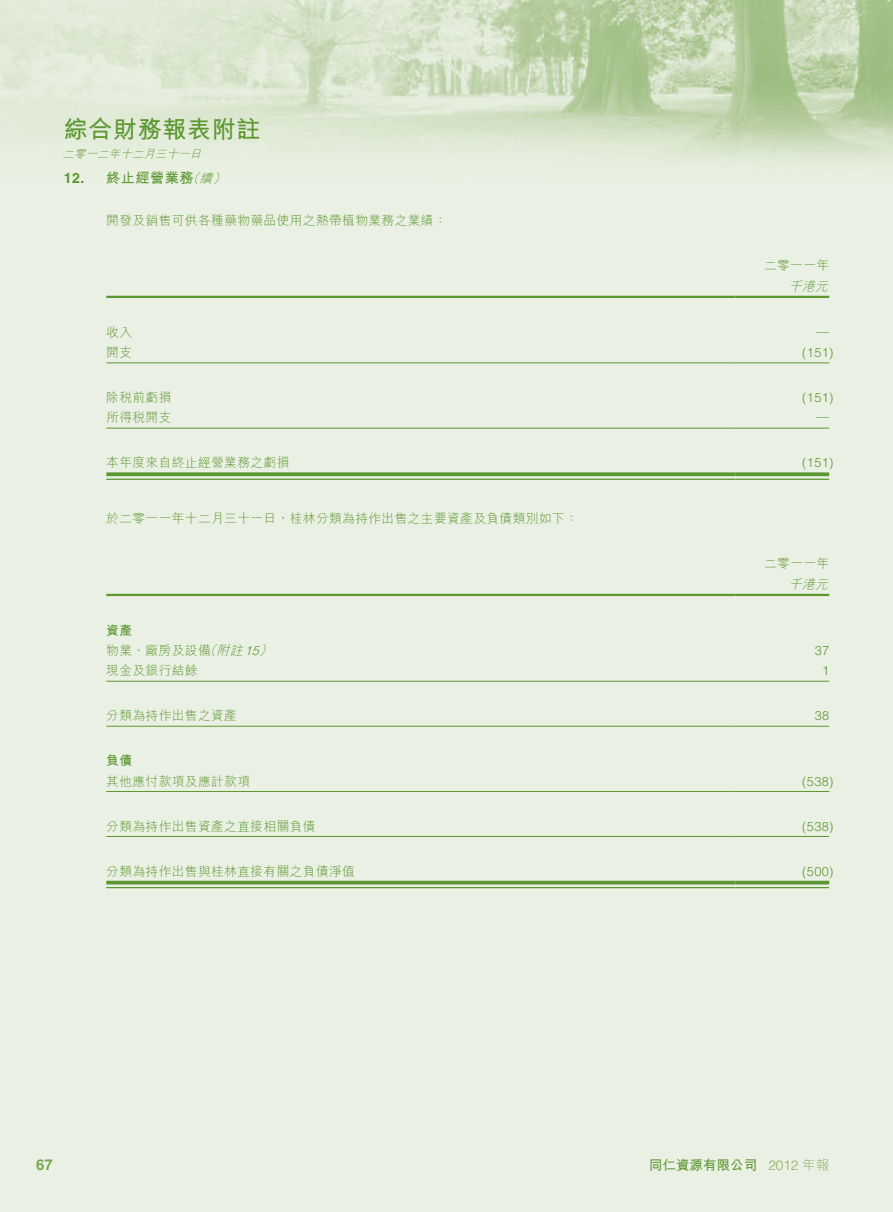
<style>
.page{position:relative;width:893px;height:1212px;background:#fff}
.page>*{position:absolute;margin:0;border:0;box-sizing:border-box;transform-origin:0 0}
.t1{font:700 24px "M Hei HK";letter-spacing:.03em;color:#5c9731}
.t2{font:700 15px "Helvetica";color:#79a751}
.t3{font:700 14.25px "M Hei HK";letter-spacing:.03em;color:#5c9731}
.t4{font:700 14.25px "Helvetica";color:#5c9731}
.t5{font:700 13.5px "M Hei HK";color:#5c9731}
.t6{font:300 13.5px "Helvetica";color:#88af62}
.t7{font:300 12.75px "M Hei HK";letter-spacing:.03em;color:#5c9731}
.t8{font:300 12.75px "Helvetica";letter-spacing:.03em;color:#5c9731}
.t9{font:italic 300 12.75px "M Hei HK";color:#5c9731}
.t10{font:700 12.75px "M Hei HK";color:#5c9731}
.t11{font:italic 300 12.75px "Helvetica";color:#5c9731}
.t12{font:italic 300 11.25px "M Hei HK";color:#5c9731}
.s1{font-family:"M Hei HK"}
</style>
<div class="page">
<img style="left:0;top:0;width:893px;height:1212px">
<hr style="left:106px;top:296px;width:630px;height:2px;background:#5c9731">
<hr style="left:736px;top:296px;width:93px;height:2px;background:#5c9731">
<hr style="left:106px;top:362px;width:630px;height:1px;background:#5c9731">
<hr style="left:736px;top:362px;width:93px;height:1px;background:#5c9731">
<hr style="left:106px;top:428px;width:630px;height:1px;background:#5c9731">
<hr style="left:736px;top:428px;width:93px;height:1px;background:#5c9731">
<svg style="left:106px;top:472px;width:630px;height:4px;background:#6a9f42"></svg>
<hr style="left:106px;top:479px;width:630px;height:1px;background:#5c9731">
<svg style="left:736px;top:472px;width:93px;height:4px"></svg>
<hr style="left:736px;top:479px;width:93px;height:1px;background:#5c9731">
<hr style="left:106px;top:594px;width:630px;height:2px;background:#5c9731">
<hr style="left:736px;top:594px;width:93px;height:2px;background:#5c9731">
<hr style="left:106px;top:681px;width:630px;height:1px;background:#5c9731">
<hr style="left:736px;top:681px;width:93px;height:1px;background:#5c9731">
<hr style="left:106px;top:726px;width:630px;height:1px;background:#5c9731">
<hr style="left:736px;top:726px;width:93px;height:1px;background:#5c9731">
<hr style="left:106px;top:791px;width:630px;height:1px;background:#5c9731">
<hr style="left:736px;top:791px;width:93px;height:1px;background:#5c9731">
<hr style="left:106px;top:836px;width:630px;height:1px;background:#5c9731">
<hr style="left:736px;top:836px;width:93px;height:1px;background:#5c9731">
<hr style="left:106px;top:881px;width:630px;height:3px;background:#5c9731">
<hr style="left:106px;top:887px;width:630px;height:1px;background:#5c9731">
<hr style="left:736px;top:881px;width:93px;height:3px;background:#5c9731">
<hr style="left:736px;top:887px;width:93px;height:1px;background:#5c9731">
<h1 class="t1" style="left:64px;top:112px;width:198px">綜合財務報表附註</h1>
<p class="t12" style="left:63px;top:146px;width:144px">二零一二年十二月三十一日</p>
<p class="t4" style="left:64px;top:169px;width:22px">12.</p>
<p class="t3" style="left:106px;top:167px;width:89px">終止經營業務</p>
<p class="t9" style="left:200px;top:169px;width:19px">續</p>
<p class="t9" style="left:186px;top:169px;width:19px">（</p>
<p class="t9" style="left:213px;top:169px;width:19px">(</p>
<p class="t7" style="left:106px;top:211px;width:342px">開發及銷售可供各種藥物藥品使用之熱帶植物業務之業績：</p>
<p class="t7" style="left:106px;top:323px;width:27px">收入</p>
<p class="t7" style="left:106px;top:343px;width:27px">開支</p>
<p class="t7" style="left:106px;top:388px;width:67px">除稅前虧損</p>
<p class="t7" style="left:106px;top:409px;width:67px">所得稅開支</p>
<p class="t7" style="left:106px;top:454px;width:185px">本年度來自終止經營業務之虧損</p>
<p class="t7" style="left:106px;top:509px;width:473px">於二零一一年十二月三十一日，桂林分類為持作出售之主要資產及負債類別如下：</p>
<p class="t10" style="left:106px;top:621px;width:27px">資產</p>
<p class="t9" style="left:203px;top:641px;width:19px">（</p>
<p class="t9" style="left:259px;top:641px;width:19px">(</p>
<p class="t9" style="left:217px;top:641px;width:32px">附註</p>
<p class="t7" style="left:106px;top:641px;width:106px">物業、廠房及設備</p>
<p class="t11" style="left:244px;top:643px;width:20px">15</p>
<p class="t7" style="left:106px;top:662px;width:93px">現金及銀行結餘</p>
<p class="t7" style="left:106px;top:707px;width:132px">分類為持作出售之資產</p>
<p class="t10" style="left:106px;top:751px;width:27px">負債</p>
<p class="t7" style="left:106px;top:772px;width:145px">其他應付款項及應計款項</p>
<p class="t7" style="left:106px;top:817px;width:211px">分類為持作出售資產之直接相關負債</p>
<p class="t7" style="left:106px;top:862px;width:250px">分類為持作出售與桂林直接有關之負債淨值</p>
<p class="t7" style="left:764px;top:257px;width:67px">二零一一年</p>
<p class="t9" style="left:789px;top:277px;width:45px">千港元</p>
<p class="t8" style="left:816px;top:323px;width:14px">—</p>
<p class="t8" style="left:802px;top:345px;width:33px">)151(</p>
<p class="t8" style="left:802px;top:390px;width:33px">)151(</p>
<p class="t8" style="left:816px;top:409px;width:14px">—</p>
<p class="t8" style="left:802px;top:455px;width:33px">)151(</p>
<p class="t7" style="left:764px;top:555px;width:67px">二零一一年</p>
<p class="t9" style="left:789px;top:575px;width:45px">千港元</p>
<p class="t8" style="left:815px;top:643px;width:16px">37</p>
<p class="t8" style="left:822px;top:663px;width:9px">1</p>
<p class="t8" style="left:815px;top:708px;width:16px">38</p>
<p class="t8" style="left:802px;top:773px;width:33px">)538(</p>
<p class="t8" style="left:802px;top:818px;width:33px">)538(</p>
<p class="t8" style="left:802px;top:863px;width:33px">)500(</p>
<p class="t2" style="left:36px;top:1155px;width:18px">67</p>
<p class="t5" style="left:649px;top:1155px;width:109px">同仁資源有限公司</p>
<p class="t6" style="left:768px;top:1157px;width:62px">2012 <span class="s1">年報</span></p>
</div>
